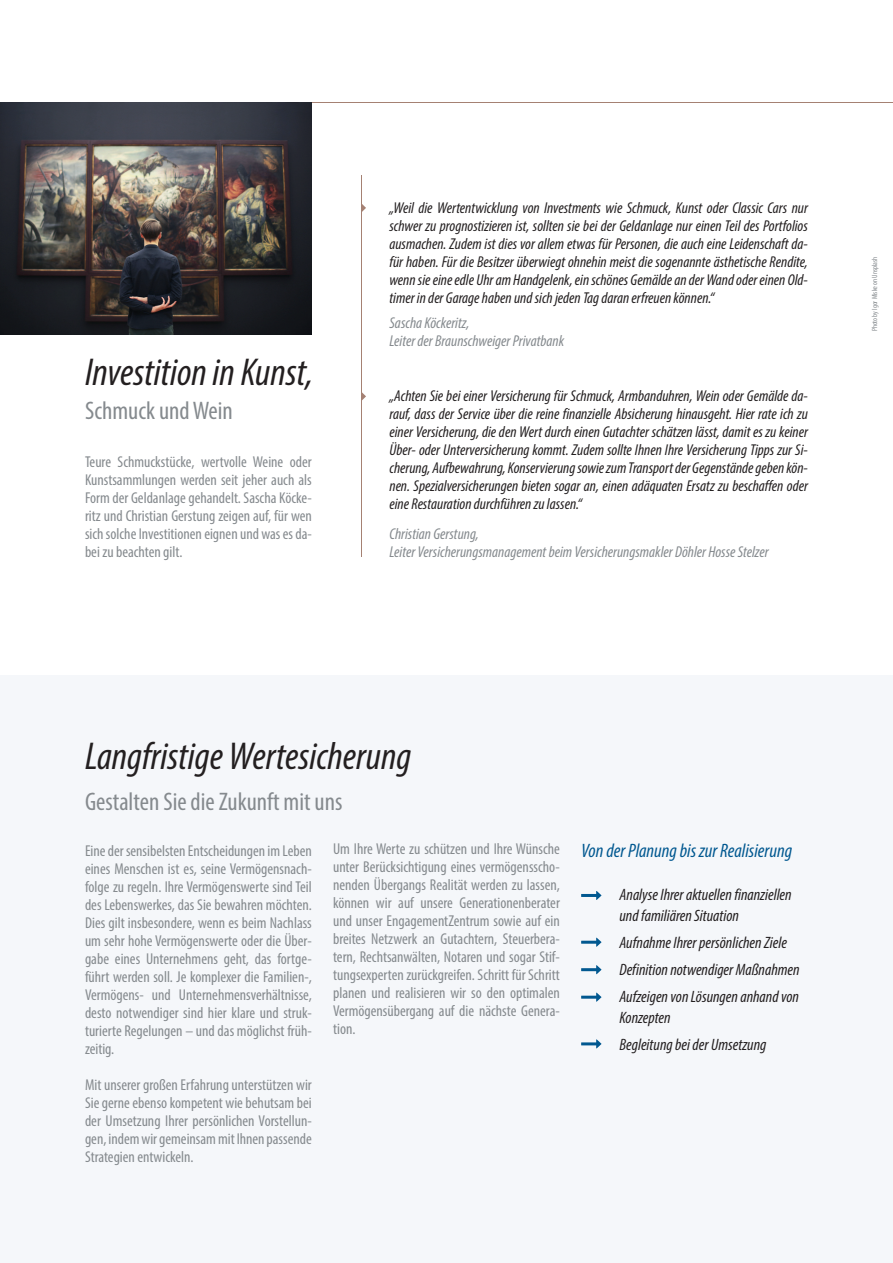
<style>
.page{position:relative;width:893px;height:1263px;background:#fff}
.page>*{position:absolute;margin:0;border:0;box-sizing:border-box;transform-origin:0 0}
.t1{font:italic condensed 39px "Myriad Pro";color:#231f20}
.t2{font:condensed 25.5px "Myriad Pro";color:#858a8e}
.t3{font:italic condensed 19.5px "Myriad Pro";color:#015890}
.t4{font:italic condensed 16.5px/27px "Myriad Pro";color:#231f20}
.t5{font:condensed 15.75px/18px "Myriad Pro";color:#858a8e;text-align:justify}
.t6{font:italic condensed 15.75px/18px "Myriad Pro";color:#231f20;text-align:justify}
.t7{font:italic condensed 15.75px/18px "Myriad Pro";color:#858a8e}
.t8{font:condensed 7.5px "Myriad Pro";color:#858a8e}
</style>
<div class="page">
<hr style="left:0;top:102px;width:893px;height:1px;background:#a58173">
<div style="left:0;top:675px;width:893px;height:588px;background:#f5f7fa"></div>
<hr style="left:361px;top:175px;width:1px;height:381px;background:#a58173">
<svg style="left:581px;top:891px;width:20px;height:9px"></svg>
<svg style="left:581px;top:938px;width:20px;height:9px"></svg>
<svg style="left:581px;top:965px;width:20px;height:9px"></svg>
<svg style="left:581px;top:993px;width:20px;height:9px"></svg>
<svg style="left:581px;top:1039px;width:20px;height:9px"></svg>
<img style="left:0;top:102px;width:312px;height:232px">
<svg style="left:362px;top:392px;width:4px;height:9px"></svg>
<svg style="left:362px;top:204px;width:4px;height:8px"></svg>
<p class="t6" style="left:389px;top:199px;width:420px">„Weil die Wertentwicklung von Investments wie Schmuck, Kunst oder Classic Cars nur schwer zu prognostizieren ist, sollten sie bei der Geldanlage nur einen Teil des Portfolios ausmachen. Zudem ist dies vor allem etwas für Personen, die auch eine Leidenschaft da&shy;für haben. Für die Besitzer überwiegt ohnehin meist die sogenannte ästhetische Rendite, wenn sie eine edle Uhr am Handgelenk, ein schönes Gemälde an der Wand oder einen Old&shy;timer in der Garage haben und sich jeden Tag daran erfreuen können.“</p>
<p class="t7" style="left:389px;top:314px;width:176px">Sascha Köckeritz,<br>Leiter der Braunschweiger Privatbank</p>
<h1 class="t1" style="left:85px;top:349px;width:230px">Investition in Kunst,</h1>
<h2 class="t2" style="left:85px;top:395px;width:149px">Schmuck und Wein</h2>
<p class="t6" style="left:389px;top:387px;width:420px">„Achten Sie bei einer Versicherung für Schmuck, Armbanduhren, Wein oder Gemälde da&shy;rauf, dass der Service über die reine finanzielle Absicherung hinausgeht. Hier rate ich zu einer Versicherung, die den Wert durch einen Gutachter schätzen lässt, damit es zu keiner Über- oder Unterversicherung kommt. Zudem sollte Ihnen Ihre Versicherung Tipps zur Si&shy;cherung, Aufbewahrung, Konservierung sowie zum Transport der Gegenstände geben kön&shy;nen. Spezialversicherungen bieten sogar an, einen adäquaten Ersatz zu beschaffen oder eine Restauration durchführen zu lassen.“</p>
<p class="t5" style="left:85px;top:452px;width:228px">Teure Schmuckstücke, wertvolle Weine oder Kunstsammlungen werden seit jeher auch als Form der Geldanlage gehandelt. Sascha Köcke&shy;ritz und Christian Gerstung zeigen auf, für wen sich solche Investitionen eignen und was es da&shy;bei zu beachten gilt.</p>
<p class="t7" style="left:389px;top:524px;width:381px">Christian Gerstung,<br>Leiter Versicherungsmanagement beim Versicherungsmakler Döhler Hosse Stelzer</p>
<p class="t8" style="left:870px;top:331px;width:76px;rotate:-90deg">Photo by Igor Miske on Unsplash</p>
<h1 class="t1" style="left:85px;top:733px;width:328px">Langfristige Wertesicherung</h1>
<h2 class="t2" style="left:85px;top:786px;width:259px">Gestalten Sie die Zukunft mit uns</h2>
<p class="t5" style="left:85px;top:841px;width:228px">Eine der sensibelsten Entscheidungen im Leben eines Menschen ist es, seine Vermögensnach&shy;folge zu regeln. Ihre Vermögenswerte sind Teil des Lebenswerkes, das Sie bewahren möchten.<br>Dies gilt insbesondere, wenn es beim Nachlass um sehr hohe Vermögenswerte oder die Über&shy;gabe eines Unternehmens geht, das fortge&shy;führt werden soll. Je komplexer die Familien-, Vermögens- und Unternehmensverhältnisse, desto notwendiger sind hier klare und struk&shy;turierte Regelungen – und das möglichst früh&shy;zeitig.</p>
<p class="t5" style="left:85px;top:1075px;width:228px">Mit unserer großen Erfahrung unterstützen wir Sie gerne ebenso kompetent wie behutsam bei der Umsetzung Ihrer persönlichen Vorstellun&shy;gen, indem wir gemeinsam mit Ihnen passende Strategien entwickeln.</p>
<p class="t5" style="left:333px;top:840px;width:228px">Um Ihre Werte zu schützen und Ihre Wünsche unter Berücksichtigung eines vermögensscho&shy;nenden Übergangs Realität werden zu lassen, können wir auf unsere Generationenberater und unser EngagementZentrum sowie auf ein breites Netzwerk an Gutachtern, Steuerbera&shy;tern, Rechtsanwälten, Notaren und sogar Stif&shy;tungsexperten zurückgreifen. Schritt für Schritt planen und realisieren wir so den optimalen Vermögensübergang auf die nächste Genera&shy;tion.</p>
<p class="t3" style="left:581px;top:839px;width:212px">Von der Planung bis zur Realisierung</p>
<p class="t4" style="left:619px;top:884px;width:174px;line-height:21px">Analyse Ihrer aktuellen finanziellen und familiären Situation</p>
<p class="t4" style="left:619px;top:929px;width:182px">Aufnahme Ihrer persönlichen Ziele<br>Definition notwendiger Maßnahmen<br>Aufzeigen von Lösungen anhand von</p>
<p class="t4" style="left:619px;top:1004px;width:149px">Konzepten<br>Begleitung bei der Umsetzung</p>
</div>
